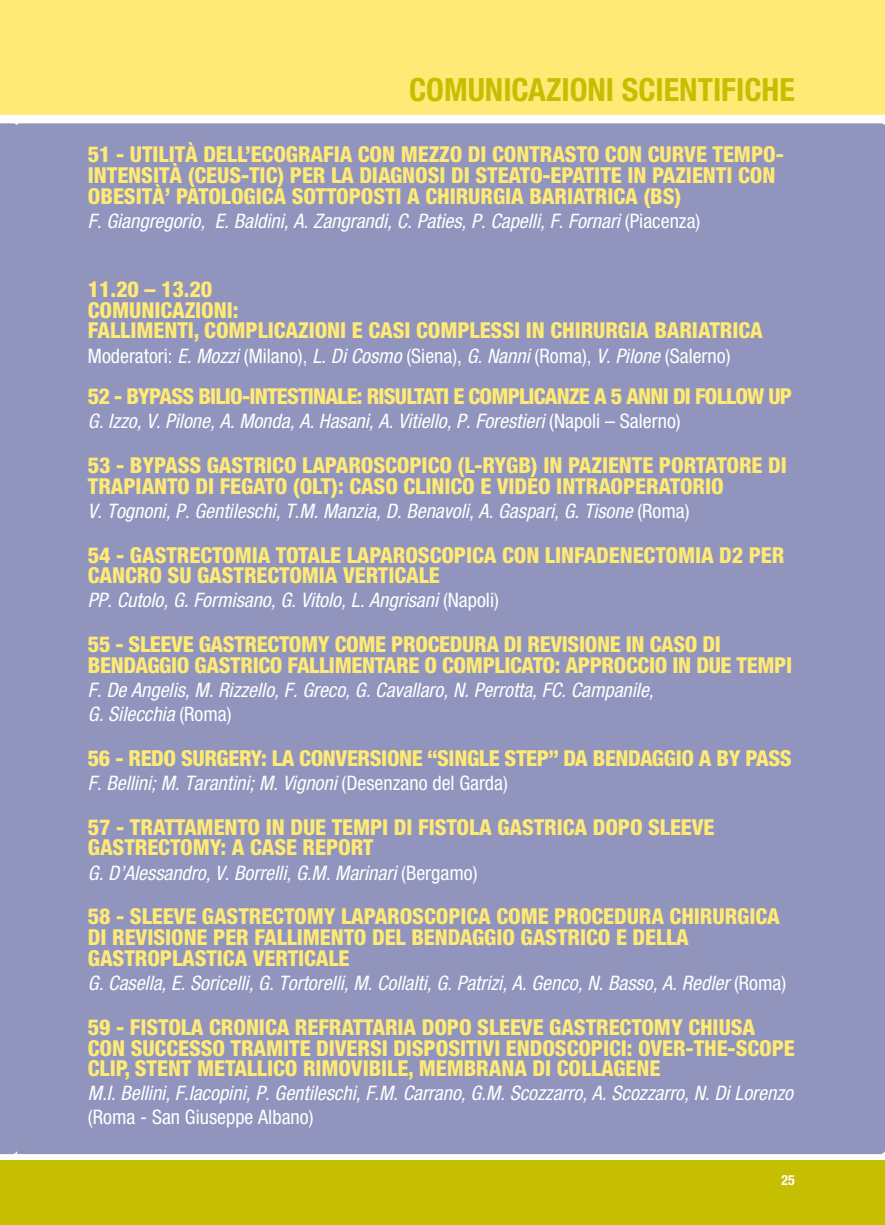
<style>
.page{position:relative;width:885px;height:1225px;background:#fff}
.page>*{position:absolute;margin:0;border:0;box-sizing:border-box;transform-origin:0 0}
.t1{font:700 condensed 32px "Helvetica Neue";color:#c5be01}
.t2{font:800 condensed 22px/20.8px "Helvetica Neue";letter-spacing:-.005em;color:#ffea75}
.t3{font:800 condensed 22px "Helvetica Neue";letter-spacing:-.035em;color:#ffea75}
.t4{font:italic condensed 20px/24px "Helvetica Neue";color:#fff}
.t5{font:condensed 20px "Helvetica Neue";color:#fff}
.t6{font:700 condensed 14px "Helvetica Neue";color:#fff}
.s1{font-style:normal}
.s2{font-style:italic}
</style>
<div class="page">
<div style="left:0;top:123px;width:17px;height:1031px;background:#9195be"></div>
<div style="left:17px;top:123px;width:867px;height:1031px;background:#9195be"></div>
<div style="left:0;top:0;width:17px;height:115px;background:#ffea75"></div>
<div style="left:17px;top:0;width:867px;height:115px;background:#ffea75"></div>
<div style="left:0;top:1159px;width:17px;height:65px;background:#c5be01"></div>
<div style="left:17px;top:1159px;width:867px;height:65px;background:#c5be01"></div>
<h1 class="t1" style="left:409px;top:71px;width:387px">COMUNICAZIONI SCIENTIFICHE</h1>
<p class="t2" style="left:88px;top:144px;width:697px">51 - UTILITÀ DELL’ECOGRAFIA CON MEZZO DI CONTRASTO CON CURVE TEMPO-<br>INTENSITÀ (CEUS-TIC) PER LA DIAGNOSI DI STEATO-EPATITE IN PAZIENTI CON<br>OBESITÀ’ PATOLOGICA SOTTOPOSTI A CHIRURGIA BARIATRICA (BS)</p>
<p class="t4" style="left:88px;top:209px;width:614px">F. Giangregorio, E. Baldini, A. Zangrandi, C. Paties, P. Capelli, F. Fornari <span class="s1">(Piacenza)</span></p>
<p class="t2" style="left:88px;top:278px;width:676px">11.20 – 13.20<br>COMUNICAZIONI:<br>FALLIMENTI, COMPLICAZIONI E CASI COMPLESSI IN CHIRURGIA BARIATRICA</p>
<p class="t5" style="left:88px;top:344px;width:644px">Moderatori: <span class="s2">E. Mozzi</span> (Milano), <span class="s2">L. Di Cosmo</span> (Siena), <span class="s2">G. Nanni</span> (Roma), <span class="s2">V. Pilone</span> (Salerno)</p>
<p class="t3" style="left:88px;top:383px;width:705px">52 - BYPASS BILIO-INTESTINALE: RISULTATI E COMPLICANZE A 5 ANNI DI FOLLOW UP</p>
<p class="t4" style="left:88px;top:409px;width:594px">G. Izzo, V. Pilone, A. Monda, A. Hasani, A. Vitiello, P. Forestieri <span class="s1">(Napoli – Salerno)</span></p>
<p class="t2" style="left:88px;top:454px;width:700px">53 - BYPASS GASTRICO LAPAROSCOPICO (L-RYGB) IN PAZIENTE PORTATORE DI<br>TRAPIANTO DI FEGATO (OLT): CASO CLINICO E VIDEO INTRAOPERATORIO</p>
<p class="t4" style="left:88px;top:498px;width:603px">V. Tognoni, P. Gentileschi, T.M. Manzia, D. Benavoli, A. Gaspari, G. Tisone <span class="s1">(Roma)</span></p>
<p class="t2" style="left:88px;top:544px;width:698px">54 - GASTRECTOMIA TOTALE LAPAROSCOPICA CON LINFADENECTOMIA D2 PER<br>CANCRO SU GASTRECTOMIA VERTICALE</p>
<p class="t4" style="left:88px;top:588px;width:412px">PP. Cutolo, G. Formisano, G. Vitolo, L. Angrisani <span class="s1">(Napoli)</span></p>
<p class="t2" style="left:88px;top:633px;width:705px">55 - SLEEVE GASTRECTOMY COME PROCEDURA DI REVISIONE IN CASO DI<br>BENDAGGIO GASTRICO FALLIMENTARE O COMPLICATO: APPROCCIO IN DUE TEMPI</p>
<p class="t4" style="left:88px;top:678px;width:567px">F. De Angelis, M. Rizzello, F. Greco, G. Cavallaro, N. Perrotta, FC. Campanile,<br>G. Silecchia <span class="s1">(Roma)</span></p>
<p class="t2" style="left:88px;top:747px;width:705px">56 - REDO SURGERY: LA CONVERSIONE “SINGLE STEP” DA BENDAGGIO A BY PASS</p>
<p class="t4" style="left:88px;top:770px;width:421px">F. Bellini; M. Tarantini; M. Vignoni <span class="s1">(Desenzano del Garda)</span></p>
<p class="t2" style="left:88px;top:816px;width:628px">57 - TRATTAMENTO IN DUE TEMPI DI FISTOLA GASTRICA DOPO SLEEVE<br>GASTRECTOMY: A CASE REPORT</p>
<p class="t4" style="left:88px;top:860px;width:391px">G. D’Alessandro, V. Borrelli, G.M. Marinari <span class="s1">(Bergamo)</span></p>
<p class="t2" style="left:88px;top:905px;width:693px">58 - SLEEVE GASTRECTOMY LAPAROSCOPICA COME PROCEDURA CHIRURGICA<br>DI REVISIONE PER FALLIMENTO DEL BENDAGGIO GASTRICO E DELLA<br>GASTROPLASTICA VERTICALE</p>
<p class="t4" style="left:88px;top:970px;width:699px">G. Casella, E. Soricelli, G. Tortorelli, M. Collalti, G. Patrizi, A. Genco, N. Basso, A. Redler <span class="s1">(Roma)</span></p>
<p class="t2" style="left:88px;top:1016px;width:708px">59 - FISTOLA CRONICA REFRATTARIA DOPO SLEEVE GASTRECTOMY CHIUSA<br>CON SUCCESSO TRAMITE DIVERSI DISPOSITIVI ENDOSCOPICI: OVER-THE-SCOPE<br>CLIP, STENT METALLICO RIMOVIBILE, MEMBRANA DI COLLAGENE</p>
<p class="t4" style="left:88px;top:1081px;width:706px">M.I. Bellini, F.Iacopini, P. Gentileschi, F.M. Carrano, G.M. Scozzarro, A. Scozzarro, N. Di Lorenzo</p>
<p class="t5" style="left:88px;top:1105px;width:227px">(Roma - San Giuseppe Albano)</p>
<p class="t6" style="left:781px;top:1171px;width:15px">25</p>
</div>
